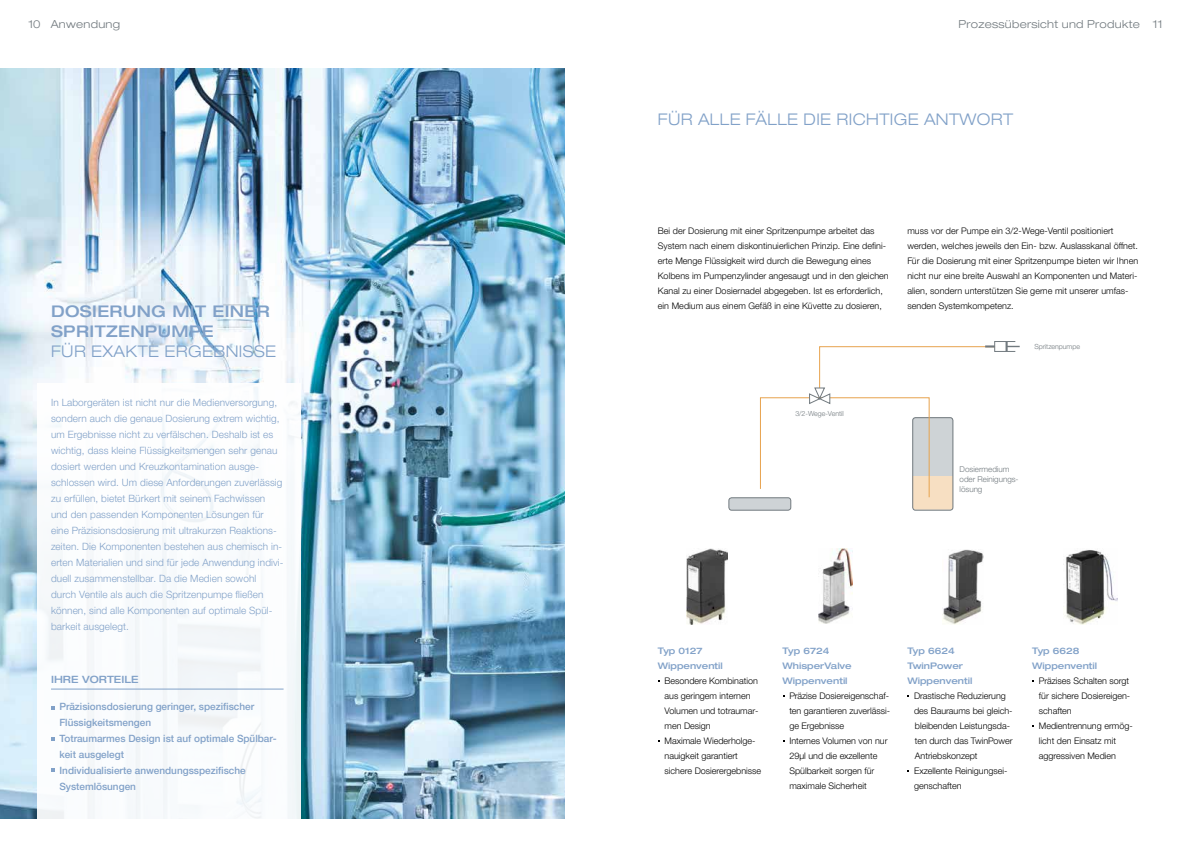
<style>
.page{position:relative;width:1191px;height:842px;background:#fff}
.page>*{position:absolute;margin:0;border:0;box-sizing:border-box;transform-origin:0 0}
.t1{font:300 expanded 16px "Helvetica Neue LTW1 G";letter-spacing:.025em;color:#81a1c8}
.t2{font:500 expanded 16px/20px "Helvetica Neue LTW1 G";letter-spacing:.025em;color:#81a1c8}
.t3{font:300 expanded 11px "Helvetica Neue LTW1 G";letter-spacing:.025em;color:#727a7f}
.t4{font:300 10px/16px "Helvetica Neue LTW1 G";letter-spacing:.01em;color:#81a1c8}
.t5{font:500 10px/16px "Helvetica Neue LTW1 G";color:#81a1c8}
.t6{font:500 expanded 10px "Helvetica Neue LTW1 G";letter-spacing:.005em;color:#81a1c8}
.t7{font:300 9px/15px "Helvetica Neue LTW1 G";color:#000}
.t8{font:500 expanded 9px/15px "Helvetica Neue LTW1 G";color:#81a1c8}
.t9{font:300 8px/10px "Helvetica Neue LTW1 G";color:#727a7f}
.t10{font:300 7px "Helvetica Neue LTW1 G";color:#727a7f}
</style>
<div class="page">
<img style="left:0;top:69px;width:564px;height:750px">
<div style="left:38px;top:384px;width:262px;height:458px;background:#fff"></div>
<hr style="left:51px;top:688px;width:232px;height:1px;background:#81a1c8">
<img style="left:687px;top:549px;width:40px;height:75px">
<img style="left:1063px;top:550px;width:54px;height:74px">
<img style="left:943px;top:549px;width:40px;height:75px">
<img style="left:819px;top:549px;width:33px;height:75px">
<div style="left:729px;top:498px;width:62px;height:12px;background:#ced3d6;border-radius:3px"></div>
<div style="left:728px;top:497px;width:63px;height:14px;border:1px solid #727a7f;border-radius:3px"></div>
<div style="left:912px;top:479px;width:41px;height:31px;background:#f7dfc2;border-radius:3px"></div>
<div style="left:912px;top:417px;width:41px;height:94px;border:1px solid #727a7f;border-radius:3px"></div>
<div style="left:994px;top:341px;width:21px;height:11px;border:1px solid #727a7f"></div>
<svg style="left:1005px;top:341px;width:14px;height:10px"></svg>
<svg style="left:759px;top:345px;width:237px;height:153px"></svg>
<p class="t3" style="left:28px;top:17px;width:93px">10 Anwendung</p>
<p class="t3" style="left:958px;top:17px;width:206px">Prozessübersicht und Produkte 11</p>
<h1 class="t2" style="left:51px;top:301px;width:220px">DOSIERUNG MIT EINER<br>SPRITZENPUMPE</h1>
<h1 class="t1" style="left:51px;top:341px;width:226px">FÜR EXAKTE ERGEBNISSE</h1>
<p class="t4" style="left:51px;top:394px;width:234px">In Laborgeräten ist nicht nur die Medienversorgung, sondern auch die genaue Dosierung extrem wichtig, um Ergebnisse nicht zu verfälschen. Deshalb ist es wichtig, dass kleine Flüssigkeitsmengen sehr genau dosiert werden und Kreuzkontamination ausge&shy;schlossen wird. Um diese Anforderungen zuverlässig zu erfüllen, bietet Bürkert mit seinem Fachwissen und den passenden Komponenten Lösungen für eine Präzisionsdosierung mit ultrakurzen Reaktions&shy;zeiten. Die Komponenten bestehen aus chemisch in&shy;erten Materialien und sind für jede Anwendung indivi&shy;duell zusammenstellbar. Da die Medien sowohl durch Ventile als auch die Spritzenpumpe fließen können, sind alle Komponenten auf optimale Spül&shy;barkeit ausgelegt.</p>
<p class="t6" style="left:51px;top:673px;width:89px">IHRE VORTEILE</p>
<p class="t5" style="left:59px;top:699px;width:219px">Präzisionsdosierung geringer, spezifischer<br>Flüssigkeitsmengen<br>Totraumarmes Design ist auf optimale Spülbar&shy;keit ausgelegt<br>Individualisierte anwendungsspezifische<br>Systemlösungen</p>
<h1 class="t1" style="left:658px;top:110px;width:357px">FÜR ALLE FÄLLE DIE RICHTIGE ANTWORT</h1>
<p class="t7" style="left:658px;top:223px;width:232px">Bei der Dosierung mit einer Spritzenpumpe arbeitet das System nach einem diskontinuierlichen Prinzip. Eine defini&shy;erte Menge Flüssigkeit wird durch die Bewegung eines Kolbens im Pumpenzylinder angesaugt und in den gleichen Kanal zu einer Dosiernadel abgegeben. Ist es erforderlich, ein Medium aus einem Gefäß in eine Küvette zu dosieren,</p>
<p class="t7" style="left:907px;top:223px;width:232px">muss vor der Pumpe ein 3/2-Wege-Ventil positioniert werden, welches jeweils den Ein- bzw. Auslasskanal öffnet.<br>Für die Dosierung mit einer Spritzenpumpe bieten wir Ihnen nicht nur eine breite Auswahl an Komponenten und Materi&shy;alien, sondern unterstützen Sie gerne mit unserer umfas&shy;senden Systemkompetenz.</p>
<p class="t10" style="left:795px;top:409px;width:50px">3/2-Wege-Ventil</p>
<p class="t10" style="left:1034px;top:342px;width:47px">Spritzenpumpe</p>
<p class="t9" style="left:959px;top:464px;width:60px">Dosiermedium oder Reinigungs&shy;lösung</p>
<p class="t8" style="left:658px;top:643px;width:66px">Typ 0127<br>Wippenventil</p>
<p class="t7" style="left:664px;top:673px;width:98px">Besondere Kombination aus geringem internen<br>Volumen und totraumar&shy;men Design<br>Maximale Wiederholge&shy;nauigkeit garantiert sichere Dosierergebnisse</p>
<p class="t8" style="left:782px;top:643px;width:71px">Typ 6724<br>WhisperValve<br>Wippenventil</p>
<p class="t7" style="left:789px;top:688px;width:102px">Präzise Dosiereigenschaf&shy;ten garantieren zuverlässi&shy;ge Ergebnisse<br>Internes Volumen von nur<br>29µl und die exzellente<br>Spülbarkeit sorgen für maximale Sicherheit</p>
<p class="t8" style="left:907px;top:643px;width:66px">Typ 6624<br>TwinPower<br>Wippenventil</p>
<p class="t7" style="left:914px;top:688px;width:100px">Drastische Reduzierung des Bauraums bei gleich&shy;bleibenden Leistungsda&shy;ten durch das TwinPower<br>Antriebskonzept<br>Exzellente Reinigungsei&shy;genschaften</p>
<p class="t8" style="left:1032px;top:643px;width:66px">Typ 6628<br>Wippenventil</p>
<p class="t7" style="left:1039px;top:673px;width:95px">Präzises Schalten sorgt für sichere Dosiereigen&shy;schaften<br>Medientrennung ermög&shy;licht den Einsatz mit aggressiven Medien</p>
</div>
